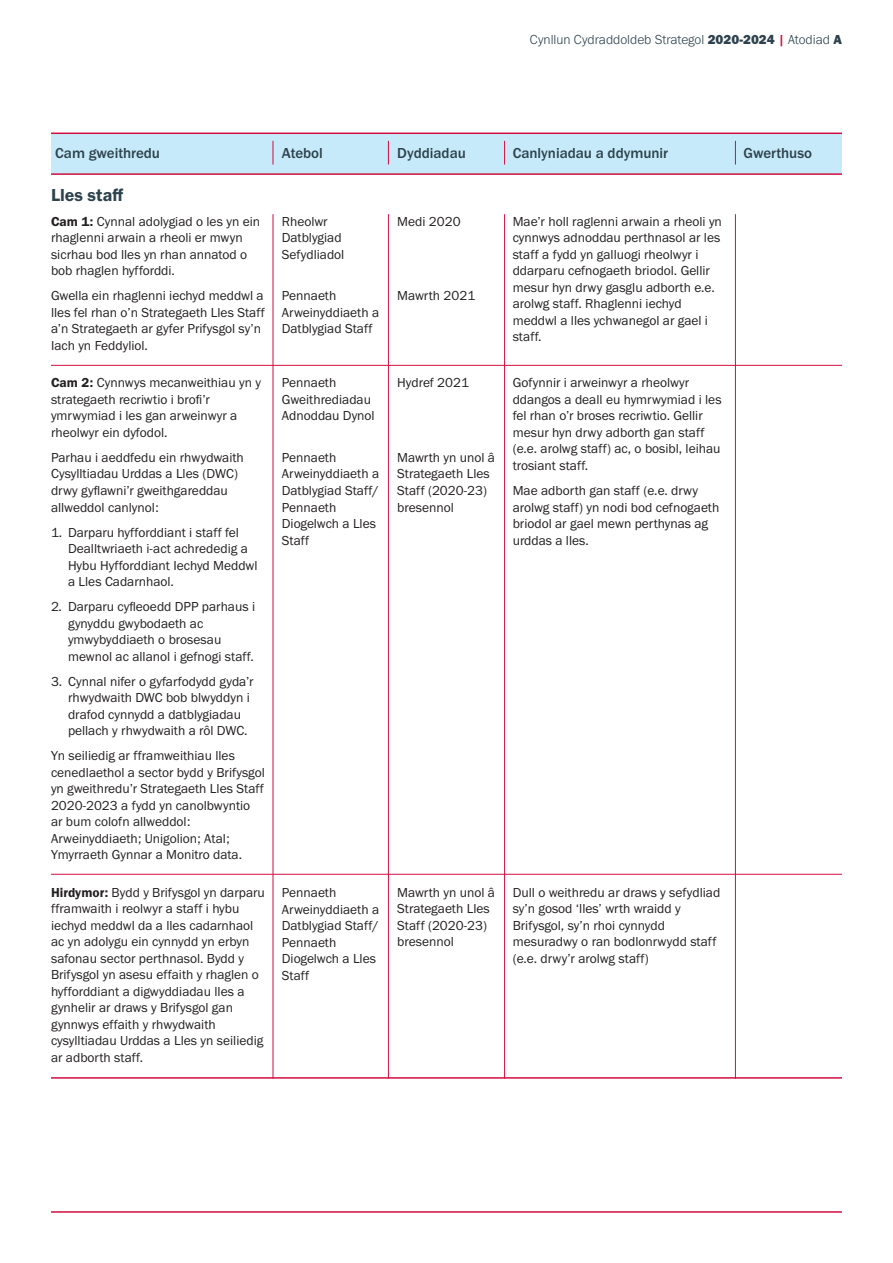
<style>
.page{position:relative;width:893px;height:1263px;background:#fff}
.page>*{position:absolute;margin:0;border:0;box-sizing:border-box;transform-origin:0 0}
.t1{font:18px "Franklin Gothic URW Dem";letter-spacing:.005em;color:#2d424d}
.t2{font:500 15px "Franklin Gothic URW";color:#2d424d}
.t3{font:13.5px/16.5px "Franklin Gothic URW Boo";color:#231f20}
.t4{font:300 13.5px "Franklin Gothic URW";color:#2d424d}
.s1{font-family:"Franklin Gothic URW Hea";font-weight:400}
.s2{font-weight:500;color:#d10e40}
.s3{font-family:"Franklin Gothic URW Dem"}
</style>
<div class="page">
<hr style="left:51px;top:1211px;width:791px;height:2px;background:#d10e40">
<div style="left:51px;top:133px;width:791px;height:40px;background:#c6eafa"></div>
<hr style="left:51px;top:133px;width:791px;height:1px;background:#d10e40">
<hr style="left:51px;top:1077px;width:791px;height:2px;background:#d10e40">
<hr style="left:51px;top:874px;width:791px;height:1px;background:#d10e40">
<hr style="left:51px;top:365px;width:791px;height:1px;background:#d10e40">
<hr style="left:51px;top:173px;width:791px;height:2px;background:#d10e40">
<hr style="left:273px;top:214px;width:1px;height:865px;background:#d10e40">
<hr style="left:388px;top:214px;width:1px;height:865px;background:#d10e40">
<hr style="left:504px;top:214px;width:1px;height:865px;background:#d10e40">
<hr style="left:735px;top:214px;width:1px;height:865px;background:#d10e40">
<svg style="left:273px;top:141px;width:1px;height:24px"></svg>
<svg style="left:388px;top:141px;width:1px;height:24px"></svg>
<svg style="left:504px;top:141px;width:1px;height:24px"></svg>
<svg style="left:735px;top:141px;width:1px;height:24px"></svg>
<p class="t4" style="left:530px;top:31px;width:313px">Cynllun Cydraddoldeb Strategol <span class="s1">2020-2024</span> <span class="s2">|</span> Atodiad <span class="s1">A</span></p>
<p class="t2" style="left:55px;top:144px;width:106px">Cam gweithredu</p>
<p class="t2" style="left:282px;top:144px;width:42px">Atebol</p>
<p class="t2" style="left:397px;top:144px;width:70px">Dyddiadau</p>
<p class="t2" style="left:513px;top:144px;width:157px">Canlyniadau a ddymunir</p>
<p class="t2" style="left:743px;top:144px;width:70px">Gwerthuso</p>
<p class="t1" style="left:51px;top:183px;width:74px">Lles staff</p>
<p class="t3" style="left:51px;top:213px;width:211px"><span class="s3">Cam 1:</span> Cynnal adolygiad o les yn ein rhaglenni arwain a rheoli er mwyn sicrhau bod lles yn rhan annatod o bob rhaglen hyfforddi.</p>
<p class="t3" style="left:51px;top:287px;width:215px">Gwella ein rhaglenni iechyd meddwl a lles fel rhan o’n Strategaeth Lles Staff a’n Strategaeth ar gyfer Prifysgol sy’n Iach yn Feddyliol.</p>
<p class="t3" style="left:51px;top:374px;width:211px"><span class="s3">Cam 2:</span> Cynnwys mecanweithiau yn y strategaeth recriwtio i brofi’r ymrwymiad i les gan arweinwyr a rheolwyr ein dyfodol.</p>
<p class="t3" style="left:51px;top:449px;width:194px">Parhau i aeddfedu ein rhwydwaith<br>Cysylltiadau Urddas a Lles (DWC) drwy gyflawni’r gweithgareddau allweddol canlynol:</p>
<p class="t3" style="left:68px;top:523px;width:191px;text-indent:-17px">1. Darparu hyfforddiant i staff fel<br>Dealltwriaeth i-act achrededig a<br>Hybu Hyfforddiant Iechyd Meddwl a Lles Cadarnhaol.</p>
<p class="t3" style="left:68px;top:598px;width:189px;text-indent:-17px">2. Darparu cyfleoedd DPP parhaus i gynyddu gwybodaeth ac ymwybyddiaeth o brosesau mewnol ac allanol i gefnogi staff.</p>
<p class="t3" style="left:68px;top:672px;width:187px;text-indent:-17px">3. Cynnal nifer o gyfarfodydd gyda’r rhwydwaith DWC bob blwyddyn i drafod cynnydd a datblygiadau pellach y rhwydwaith a rôl DWC.</p>
<p class="t3" style="left:51px;top:747px;width:215px">Yn seiliedig ar fframweithiau lles cenedlaethol a sector bydd y Brifysgol yn gweithredu’r Strategaeth Lles Staff 2020-2023 a fydd yn canolbwyntio ar bum colofn allweddol:<br>Arweinyddiaeth; Unigolion; Atal; Ymyrraeth Gynnar a Monitro data.</p>
<p class="t3" style="left:51px;top:884px;width:215px"><span class="s3">Hirdymor:</span> Bydd y Brifysgol yn darparu fframwaith i reolwyr a staff i hybu iechyd meddwl da a lles cadarnhaol ac yn adolygu ein cynnydd yn erbyn safonau sector perthnasol. Bydd y Brifysgol yn asesu effaith y rhaglen o hyfforddiant a digwyddiadau lles a gynhelir ar draws y Brifysgol gan gynnwys effaith y rhwydwaith cysylltiadau Urddas a Lles yn seiliedig ar adborth staff.</p>
<p class="t3" style="left:282px;top:213px;width:64px">Rheolwr<br>Datblygiad<br>Sefydliadol</p>
<p class="t3" style="left:282px;top:287px;width:99px">Pennaeth<br>Arweinyddiaeth a<br>Datblygiad Staff</p>
<p class="t3" style="left:282px;top:374px;width:94px">Pennaeth<br>Gweithrediadau<br>Adnoddau Dynol</p>
<p class="t3" style="left:282px;top:449px;width:99px">Pennaeth<br>Arweinyddiaeth a<br>Datblygiad Staff/<br>Pennaeth<br>Diogelwch a Lles<br>Staff</p>
<p class="t3" style="left:282px;top:884px;width:99px">Pennaeth<br>Arweinyddiaeth a<br>Datblygiad Staff/<br>Pennaeth<br>Diogelwch a Lles<br>Staff</p>
<p class="t3" style="left:397px;top:213px;width:65px">Medi 2020</p>
<p class="t3" style="left:397px;top:287px;width:79px">Mawrth 2021</p>
<p class="t3" style="left:397px;top:374px;width:73px">Hydref 2021</p>
<p class="t3" style="left:397px;top:449px;width:99px">Mawrth yn unol â<br>Strategaeth Lles<br>Staff (2020-23) bresennol</p>
<p class="t3" style="left:513px;top:213px;width:211px">Mae’r holl raglenni arwain a rheoli yn cynnwys adnoddau perthnasol ar les staff a fydd yn galluogi rheolwyr i ddarparu cefnogaeth briodol. Gellir mesur hyn drwy gasglu adborth e.e. arolwg staff. Rhaglenni iechyd meddwl a lles ychwanegol ar gael i staff.</p>
<p class="t3" style="left:513px;top:374px;width:210px">Gofynnir i arweinwyr a rheolwyr ddangos a deall eu hymrwymiad i les fel rhan o’r broses recriwtio. Gellir mesur hyn drwy adborth gan staff (e.e. arolwg staff) ac, o bosibl, leihau trosiant staff.</p>
<p class="t3" style="left:513px;top:482px;width:208px">Mae adborth gan staff (e.e. drwy arolwg staff) yn nodi bod cefnogaeth briodol ar gael mewn perthynas ag urddas a lles.</p>
<p class="t3" style="left:397px;top:884px;width:99px">Mawrth yn unol â<br>Strategaeth Lles<br>Staff (2020-23) bresennol</p>
<p class="t3" style="left:513px;top:884px;width:209px">Dull o weithredu ar draws y sefydliad sy’n gosod ‘lles’ wrth wraidd y<br>Brifysgol, sy’n rhoi cynnydd mesuradwy o ran bodlonrwydd staff (e.e. drwy’r arolwg staff)</p>
</div>
